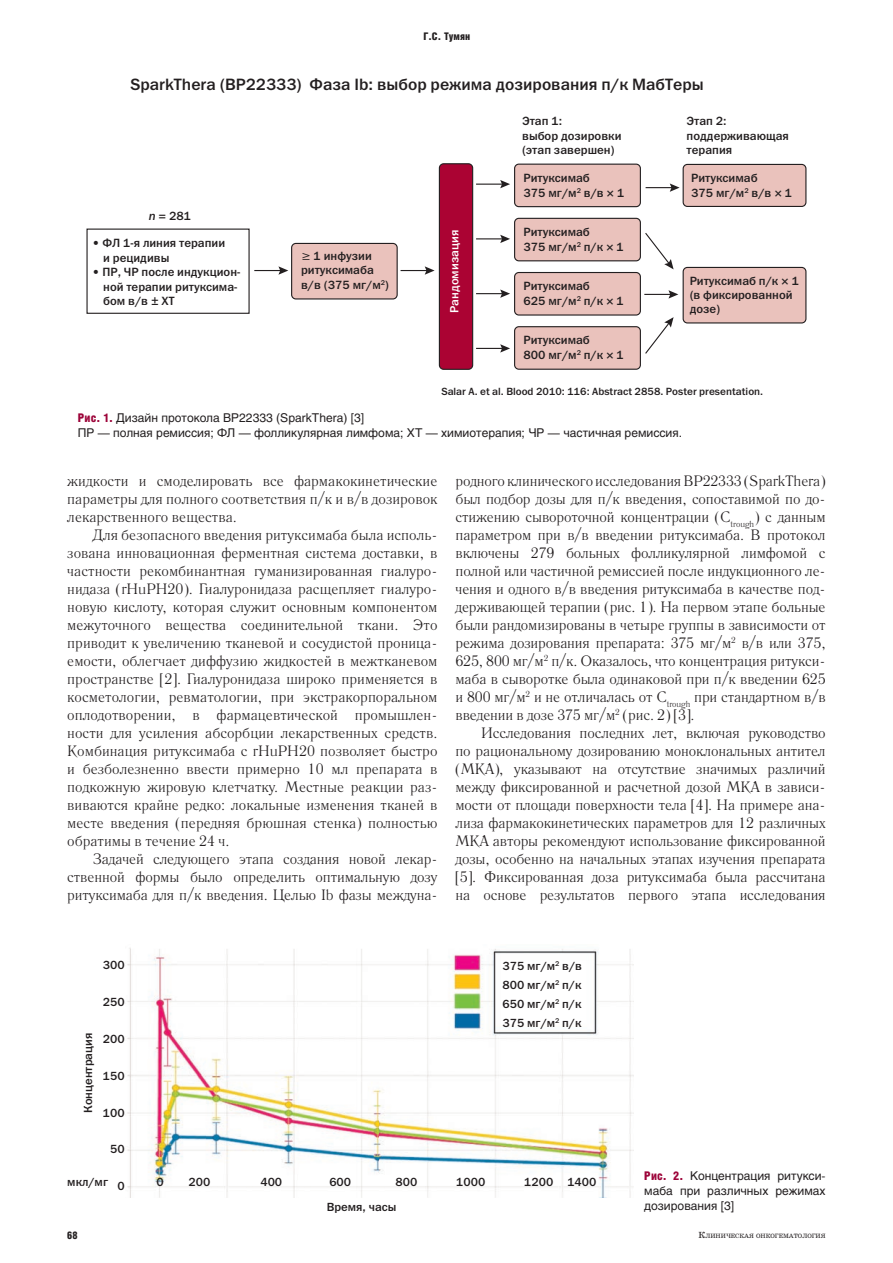
<style>
.page{position:relative;width:893px;height:1263px;background:#fff}
.page>*{position:absolute;margin:0;border:0;box-sizing:border-box;transform-origin:0 0}
.t1{font:16.5px "Franklin Gothic Medium ITC";color:#231f20}
.t2{font:15px/18px "Literaturnaya C";letter-spacing:-.01em;color:#231f20;text-align:justify}
.t3{font:12px/14.4px "Franklin Gothic Medium ITC";color:#231f20}
.t4{font:12px/15px "Helios";color:#231f20}
.t5{font:12px "Franklin Gothic Medium ITC";color:#fff}
.t6{font:11.85px/19px "Franklin Gothic Medium ITC";color:#231f20;text-align:justify}
.t7{font:10.5px "Franklin Gothic Medium ITC";color:#231f20}
.t8{font:900 10.5px "Helios Cond";letter-spacing:.005em;color:#231f20}
.t9{font:6.3px "School";color:#231f20}
.s1{font-style:italic}
.s2{font-family:"Helios Cond";font-weight:900;color:#9d053a}
.s3{font-size:9px}
</style>
<div class="page">
<div style="left:515px;top:164px;width:125px;height:43px;background:#eac2bc;border-radius:4px"></div>
<div style="left:514px;top:164px;width:127px;height:43px;border:1px solid #231f20;border-radius:4px"></div>
<div style="left:515px;top:272px;width:125px;height:43px;background:#eac2bc;border-radius:4px"></div>
<div style="left:514px;top:272px;width:127px;height:44px;border:1px solid #231f20;border-radius:4px"></div>
<div style="left:515px;top:218px;width:125px;height:43px;background:#eac2bc;border-radius:4px"></div>
<div style="left:514px;top:218px;width:127px;height:43px;border:1px solid #231f20;border-radius:4px"></div>
<div style="left:86px;top:229px;width:164px;height:85px;border:1px solid #231f20"></div>
<svg style="left:646px;top:183px;width:34px;height:9px"></svg>
<svg style="left:644px;top:290px;width:34px;height:9px"></svg>
<div style="left:515px;top:327px;width:125px;height:42px;background:#eac2bc;border-radius:4px"></div>
<div style="left:514px;top:326px;width:127px;height:44px;border:1px solid #231f20;border-radius:4px"></div>
<div style="left:683px;top:267px;width:123px;height:56px;background:#eac2bc;border-radius:4px"></div>
<div style="left:683px;top:267px;width:123px;height:56px;border:1px solid #231f20;border-radius:4px"></div>
<div style="left:683px;top:164px;width:123px;height:42px;background:#eac2bc;border-radius:4px"></div>
<div style="left:683px;top:164px;width:123px;height:43px;border:1px solid #231f20;border-radius:4px"></div>
<div style="left:292px;top:243px;width:105px;height:56px;background:#eac2bc;border-radius:4px"></div>
<div style="left:291px;top:243px;width:107px;height:56px;border:1px solid #231f20;border-radius:4px"></div>
<svg style="left:645px;top:317px;width:29px;height:37px"></svg>
<svg style="left:645px;top:233px;width:29px;height:36px"></svg>
<div style="left:439px;top:164px;width:34px;height:205px;background:#ab0333;border-radius:4px"></div>
<div style="left:439px;top:163px;width:34px;height:207px;border:1px solid #231f20;border-radius:4px"></div>
<svg style="left:476px;top:180px;width:34px;height:8px"></svg>
<svg style="left:476px;top:235px;width:34px;height:8px"></svg>
<svg style="left:476px;top:289px;width:34px;height:9px"></svg>
<svg style="left:476px;top:344px;width:34px;height:9px"></svg>
<svg style="left:401px;top:266px;width:34px;height:9px"></svg>
<svg style="left:254px;top:266px;width:34px;height:9px"></svg>
<img style="left:127px;top:948px;width:507px;height:249px">
<p class="t8" style="left:423px;top:32px;width:48px">Г.С. Тумян</p>
<p class="t1" style="left:130px;top:79px;width:575px">SparkThera (BP22333) Фаза Ib: выбор режима дозирования п/к МабТеры</p>
<p class="t3" style="left:149px;top:209px;width:44px"><span class="s1">n</span> = 281</p>
<p class="t3" style="left:103px;top:237px;width:123px;text-indent:-11px">• ФЛ 1-я линия терапии и рецидивы</p>
<p class="t3" style="left:103px;top:266px;width:139px;text-indent:-11px">• ПР, ЧР после индукцион&shy;ной терапии ритуксима&shy;бом в/в ± ХТ</p>
<p class="t3" style="left:301px;top:249px;width:90px">≥ 1 инфузии ритуксимаба в/в (375 мг/м<sup>2</sup>)</p>
<p class="t5" style="left:450px;top:313px;width:85px;rotate:-90deg">Рандомизация</p>
<p class="t3" style="left:522px;top:115px;width:101px">Этап 1:<br>выбор дозировки (этап завершен)</p>
<p class="t3" style="left:687px;top:115px;width:104px">Этап 2: поддерживающая терапия</p>
<p class="t3" style="left:523px;top:172px;width:103px">Ритуксимаб<br>375 мг/м<sup>2</sup> в/в × 1</p>
<p class="t3" style="left:523px;top:226px;width:102px">Ритуксимаб<br>375 мг/м<sup>2</sup> п/к × 1</p>
<p class="t3" style="left:523px;top:280px;width:102px">Ритуксимаб<br>625 мг/м<sup>2</sup> п/к × 1</p>
<p class="t3" style="left:523px;top:334px;width:102px">Ритуксимаб<br>800 мг/м<sup>2</sup> п/к × 1</p>
<p class="t3" style="left:691px;top:172px;width:103px">Ритуксимаб<br>375 мг/м<sup>2</sup> в/в × 1</p>
<p class="t3" style="left:690px;top:274px;width:111px">Ритуксимаб п/к × 1 (в фиксированной</p>
<p class="t3" style="left:690px;top:303px;width:32px">дозе)</p>
<p class="t7" style="left:441px;top:388px;width:323px">Salar A. et al. Blood 2010: 116: Abstract 2858. Poster presentation.</p>
<p class="t4" style="left:78px;top:411px;width:606px"><span class="s2">Рис. 1.</span> Дизайн протокола ВР22333 (SparkThera) [3]<br>ПР — полная ремиссия; ФЛ — фолликулярная лимфома; ХТ — химиотерапия; ЧР — частичная ремиссия.</p>
<p class="t2" style="left:67px;top:473px;width:372px">жидкости и смоделировать все фармакокинетические параметры для полного соответствия п/к и в/в дозировок лекарственного вещества.</p>
<p class="t2" style="left:67px;top:527px;width:372px;text-indent:26px">Для безопасного введения ритуксимаба была исполь&shy;зована инновационная ферментная система доставки, в частности рекомбинантная гуманизированная гиалуро&shy;нидаза (rHuPH20). Гиалуронидаза расщепляет гиалуро&shy;новую кислоту, которая служит основным компонентом межуточного вещества соединительной ткани. Это приводит к увеличению тканевой и сосудистой проница&shy;емости, облегчает диффузию жидкостей в межтканевом пространстве [2]. Гиалуронидаза широко применяется в косметологии, ревматологии, при экстракорпоральном оплодотворении, в фармацевтической промышлен&shy;ности для усиления абсорбции лекарственных средств.<br>Комбинация ритуксимаба с rHuPH20 позволяет быстро и безболезненно ввести примерно 10 мл препарата в подкожную жировую клетчатку. Местные реакции раз&shy;виваются крайне редко: локальные изменения тканей в месте введения (передняя брюшная стенка) полностью обратимы в течение 24 ч.</p>
<p class="t2" style="left:67px;top:851px;width:372px;text-indent:26px">Задачей следующего этапа создания новой лекар&shy;ственной формы было определить оптимальную дозу ритуксимаба для п/к введения. Целью Ib фазы междуна-</p>
<p class="t2" style="left:455px;top:473px;width:372px">родного клинического исследования ВР22333 (SparkThera) был подбор дозы для п/к введения, сопоставимой по до&shy;стижению сывороточной концентрации (С<sub>trough</sub>) с данным параметром при в/в введении ритуксимаба. В протокол включены 279 больных фолликулярной лимфомой с полной или частичной ремиссией после индукционного ле&shy;чения и одного в/в введения ритуксимаба в качестве под&shy;держивающей терапии (рис. 1). На первом этапе больные были рандомизированы в четыре группы в зависимости от режима дозирования препарата: 375 мг/м<sup>2</sup> в/в или 375, 625, 800 мг/м<sup>2</sup> п/к. Оказалось, что концентрация ритукси&shy;маба в сыворотке была одинаковой при п/к введении 625 и 800 мг/м<sup>2</sup> и не отличалась от С<sub>trough</sub> при стандартном в/в введении в дозе 375 мг/м<sup>2</sup> (рис. 2) [3].</p>
<p class="t2" style="left:455px;top:725px;width:372px;text-indent:26px">Исследования последних лет, включая руководство по рациональному дозированию моноклональных антител (МКА), указывают на отсутствие значимых различий между фиксированной и расчетной дозой МКА в зависи&shy;мости от площади поверхности тела [4]. На примере ана&shy;лиза фармакокинетических параметров для 12 различных МКА авторы рекомендуют использование фиксированной дозы, особенно на начальных этапах изучения препарата [5]. Фиксированная доза ритуксимаба была рассчитана на основе результатов первого этапа исследования</p>
<p class="t6" style="left:103px;top:957px;width:23px">300</p>
<p class="t6" style="left:103px;top:993px;width:23px">250</p>
<p class="t6" style="left:103px;top:1030px;width:23px">200</p>
<p class="t6" style="left:103px;top:1067px;width:23px">150</p>
<p class="t6" style="left:103px;top:1104px;width:23px">100</p>
<p class="t6" style="left:110px;top:1141px;width:16px">50</p>
<p class="t6" style="left:118px;top:1177px;width:9px">0</p>
<p class="t6" style="left:156px;top:1173px;width:9px">0</p>
<p class="t6" style="left:189px;top:1173px;width:23px">200</p>
<p class="t6" style="left:260px;top:1173px;width:23px">400</p>
<p class="t6" style="left:329px;top:1173px;width:23px">600</p>
<p class="t6" style="left:396px;top:1173px;width:23px">800</p>
<p class="t6" style="left:456px;top:1173px;width:31px">1000</p>
<p class="t6" style="left:524px;top:1173px;width:74px">1200 1400</p>
<p class="t6" style="left:503px;top:957px;width:81px">375 мг/м<sup>2</sup> в/в 800 мг/м<sup>2</sup> п/к 650 мг/м<sup>2</sup> п/к 375 мг/м<sup>2</sup> п/к</p>
<p class="t6" style="left:80px;top:1113px;width:82px;rotate:-90deg">Концентрация</p>
<p class="t6" style="left:67px;top:1173px;width:42px">мкл/мг</p>
<p class="t8" style="left:67px;top:1231px;width:12px">68</p>
<p class="t6" style="left:327px;top:1198px;width:71px">Время, часы</p>
<p class="t4" style="left:644px;top:1169px;width:183px;text-align:justify"><span class="s2">Рис. 2.</span> Концентрация ритукси&shy;маба при различных режимах дозирования [3]</p>
<p class="t9" style="left:699px;top:1233px;width:129px"><span class="s3">К</span>ЛИНИЧЕСКАЯ ОНКОГЕМАТОЛОГИЯ</p>
</div>
